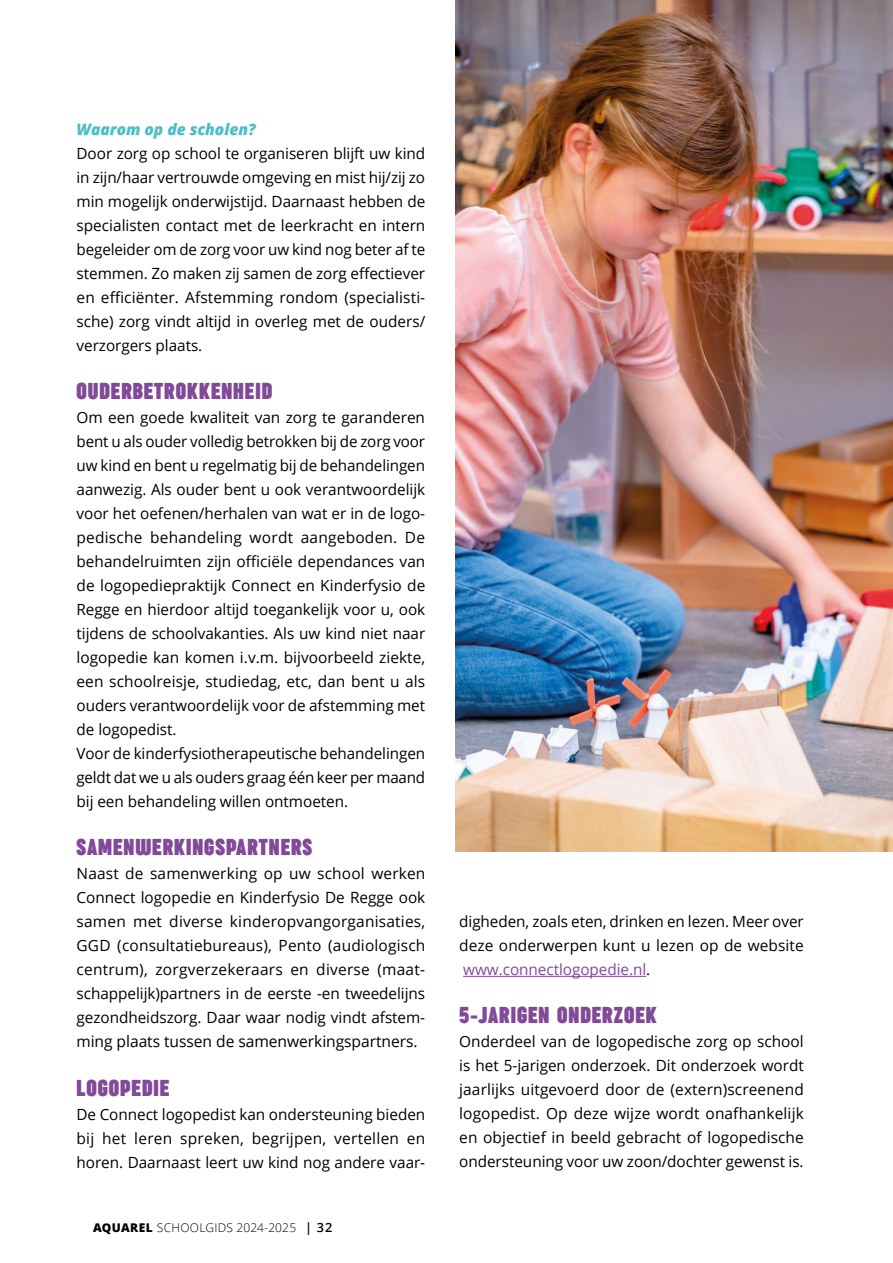
<style>
.page{position:relative;width:893px;height:1263px;background:#fff}
.page>*{position:absolute;margin:0;border:0;box-sizing:border-box;transform-origin:0 0}
.t1{font:700 24px "Sugo Pro Classic";letter-spacing:.04em;color:#814997}
.t2{font:15.75px "Open Sans";letter-spacing:-.005em;color:#000}
.t3{font:italic 800 15.75px "Open Sans";letter-spacing:-.005em;color:#4dbdc6}
.t4{font:15.45px/24px "Open Sans";letter-spacing:-.005em;color:#000;text-align:justify}
.t5{font:300 12px "Open Sans";letter-spacing:.025em;color:#000}
.s1{font-size:15.45px}
.s2{font-weight:800}
.s3{font-weight:600;font-size:12.75px}
.s4{color:#814997}
</style>
<div class="page">
<hr style="left:463px;top:976px;width:183px;height:1px;background:#814997">
<img style="left:455px;top:0;width:438px;height:851px">
<p class="t3" style="left:77px;top:118px;width:181px">Waarom op de scholen?</p>
<p class="t4" style="left:77px;top:141px;width:350px">Door zorg op school te organiseren blijft uw kind in zijn/haar vertrouwde omgeving en mist hij/zij zo min mogelijk onderwijstijd. Daarnaast hebben de specialisten contact met de leerkracht en intern begeleider om de zorg voor uw kind nog beter af te stemmen. Zo maken zij samen de zorg effectiever en efficiënter. Afstemming rondom (specialisti&shy;sche) zorg vindt altijd in overleg met de ouders/ verzorgers plaats.</p>
<h1 class="t1" style="left:77px;top:378px;width:197px">OUDERBETROKKENHEID</h1>
<p class="t4" style="left:77px;top:405px;width:350px;text-align:left">Om een goede kwaliteit van zorg te garanderen bent u als ouder volledig betrokken bij de zorg voor uw kind en bent u regelmatig bij de behandelingen aanwezig. Als ouder bent u ook verantwoordelijk voor het oefenen/herhalen van wat er in de logo&shy;pedische behandeling wordt aangeboden. De behandelruimten zijn officiële dependances van de logopediepraktijk Connect en Kinderfysio de Regge en hierdoor altijd toegankelijk voor u, ook tijdens de schoolvakanties. Als uw kind niet naar logopedie kan komen i.v.m. bijvoorbeeld ziekte, een schoolreisje, studiedag, etc, dan bent u als ouders verantwoordelijk voor de afstemming met de logopedist.<br>Voor de kinderfysiotherapeutische behandelingen geldt dat we u als ouders graag één keer per maand bij een behandeling willen ontmoeten.</p>
<h1 class="t1" style="left:77px;top:834px;width:237px">SAMENWERKINGSPARTNERS</h1>
<p class="t4" style="left:77px;top:861px;width:350px">Naast de samenwerking op uw school werken Connect logopedie en Kinderfysio De Regge ook samen met diverse kinderopvangorganisaties, GGD (consultatiebureaus), Pento (audiologisch centrum), zorgverzekeraars en diverse (maat&shy;schappelijk)partners in de eerste -en tweedelijns gezondheidszorg. Daar waar nodig vindt afstem-</p>
<p class="t2" style="left:77px;top:1031px;width:343px"><span class="s1">m</span>ing plaats tussen de samenwerkingspartners.</p>
<h1 class="t1" style="left:77px;top:1074px;width:94px">LOGOPEDIE</h1>
<p class="t4" style="left:77px;top:1101px;width:350px">De Connect logopedist kan ondersteuning bieden bij het leren spreken, begrijpen, vertellen en horen. Daarnaast leert uw kind nog andere vaar-</p>
<p class="t5" style="left:93px;top:1219px;width:241px"><span class="s2">AQUAREL</span> SCHOOLGIDS 2024-2025 <span class="s3">| 32</span></p>
<p class="t4" style="left:459px;top:909px;width:346px">digheden, zoals eten, drinken en lezen. Meer over deze onderwerpen kunt u lezen op de website <span class="s4">www.connectlogopedie.nl</span>.</p>
<h1 class="t1" style="left:459px;top:1001px;width:199px">5-JARIGEN ONDERZOEK</h1>
<p class="t4" style="left:459px;top:1029px;width:346px">Onderdeel van de logopedische zorg op school is het 5-jarigen onderzoek. Dit onderzoek wordt jaarlijks uitgevoerd door de (extern)screenend logopedist. Op deze wijze wordt onafhankelijk en objectief in beeld gebracht of logopedische ondersteuning voor uw zoon/dochter gewenst is.</p>
</div>
